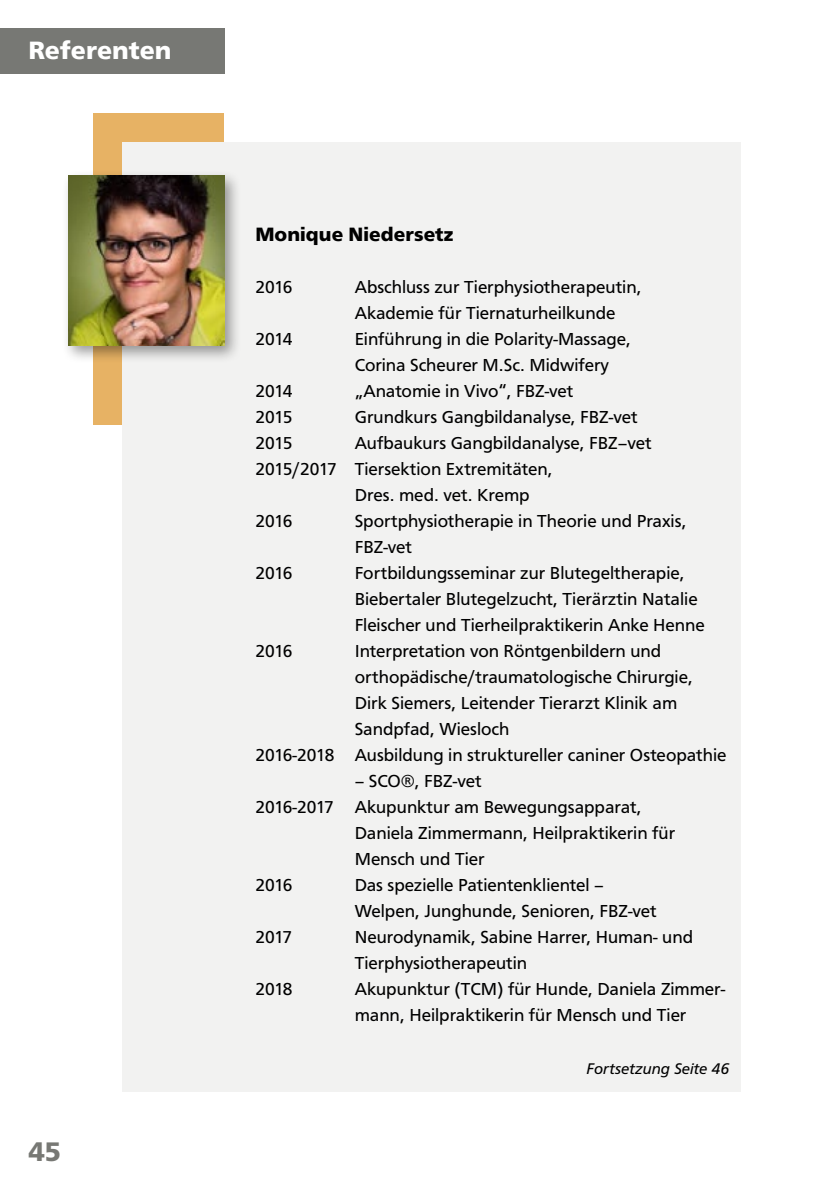
<style>
.page{position:relative;width:840px;height:1191px;background:#fff}
.page>*{position:absolute;margin:0;border:0;box-sizing:border-box;transform-origin:0 0}
.t1{font:700 28px "Front Page";color:#777874}
.t2{font:700 26px "Front Page";color:#fff}
.t3{font:700 20px "Front Page";color:#000}
.t4{font:18px/26px "Front Page";color:#000}
.t5{font:italic 16px "Front Page";color:#000}
</style>
<div class="page">
<div style="left:94px;top:113px;width:130px;height:312px;background:#e7b264"></div>
<div style="left:0;top:28px;width:224px;height:46px;background:#777874"></div>
<div style="left:122px;top:142px;width:618px;height:949px;background:#f2f2f1"></div>
<div style="left:62px;top:169px;width:180px;height:195px;background:#000;opacity:.4"></div>
<img style="left:68px;top:176px;width:156px;height:170px">
<h2 class="t2" style="left:28px;top:35px;width:144px">Referenten</h2>
<h1 class="t1" style="left:28px;top:1135px;width:34px">45</h1>
<p class="t3" style="left:255px;top:223px;width:199px">Monique Niedersetz</p>
<p class="t4" style="left:255px;top:274px;width:39px">2016</p>
<p class="t4" style="left:354px;top:274px;width:288px">Abschluss zur Tierphysiotherapeutin,<br>Akademie für Tiernaturheilkunde</p>
<p class="t4" style="left:255px;top:326px;width:39px">2014</p>
<p class="t4" style="left:354px;top:326px;width:277px">Einführung in die Polarity-Massage,<br>Corina Scheurer M.Sc. Midwifery</p>
<p class="t4" style="left:255px;top:378px;width:39px">2014</p>
<p class="t4" style="left:354px;top:378px;width:220px">„Anatomie in Vivo“, FBZ-vet</p>
<p class="t4" style="left:255px;top:404px;width:38px">2015</p>
<p class="t4" style="left:354px;top:404px;width:284px">Grundkurs Gangbildanalyse, FBZ-vet</p>
<p class="t4" style="left:255px;top:430px;width:38px">2015</p>
<p class="t4" style="left:354px;top:430px;width:298px">Aufbaukurs Gangbildanalyse, FBZ–vet</p>
<p class="t4" style="left:255px;top:456px;width:298px">2015/2017 Tiersektion Extremitäten,</p>
<p class="t4" style="left:354px;top:482px;width:176px">Dres. med. vet. Kremp</p>
<p class="t4" style="left:255px;top:508px;width:39px">2016</p>
<p class="t4" style="left:354px;top:508px;width:333px">Sportphysiotherapie in Theorie und Praxis,<br>FBZ-vet</p>
<p class="t4" style="left:255px;top:560px;width:39px">2016</p>
<p class="t4" style="left:354px;top:560px;width:351px">Fortbildungsseminar zur Blutegeltherapie,<br>Biebertaler Blutegelzucht, Tierärztin Natalie<br>Fleischer und Tierheilpraktikerin Anke Henne</p>
<p class="t4" style="left:255px;top:638px;width:39px">2016</p>
<p class="t4" style="left:354px;top:638px;width:308px">Interpretation von Röntgenbildern und</p>
<p class="t4" style="left:354px;top:664px;width:339px">orthopädische/traumatologische Chirurgie,</p>
<p class="t4" style="left:354px;top:690px;width:324px">Dirk Siemers, Leitender Tierarzt Klinik am</p>
<p class="t4" style="left:354px;top:716px;width:156px">Sandpfad, Wiesloch</p>
<p class="t4" style="left:255px;top:742px;width:472px">2016-2018 Ausbildung in struktureller caniner Osteopathie</p>
<p class="t4" style="left:354px;top:768px;width:128px">– SCO®, FBZ-vet</p>
<p class="t4" style="left:255px;top:794px;width:387px">2016-2017 Akupunktur am Bewegungsapparat,</p>
<p class="t4" style="left:354px;top:820px;width:322px">Daniela Zimmermann, Heilpraktikerin für</p>
<p class="t4" style="left:354px;top:846px;width:131px">Mensch und Tier</p>
<p class="t4" style="left:255px;top:872px;width:39px">2016</p>
<p class="t4" style="left:354px;top:872px;width:303px">Das spezielle Patientenklientel –<br>Welpen, Junghunde, Senioren, FBZ-vet</p>
<p class="t4" style="left:255px;top:924px;width:38px">2017</p>
<p class="t4" style="left:354px;top:924px;width:340px">Neurodynamik, Sabine Harrer, Human- und<br>Tierphysiotherapeutin</p>
<p class="t4" style="left:255px;top:976px;width:39px">2018</p>
<p class="t4" style="left:354px;top:976px;width:372px">Akupunktur (TCM) für Hunde, Daniela Zimmer&shy;mann, Heilpraktikerin für Mensch und Tier</p>
<p class="t5" style="left:586px;top:1059px;width:144px">Fortsetzung Seite 46</p>
</div>
